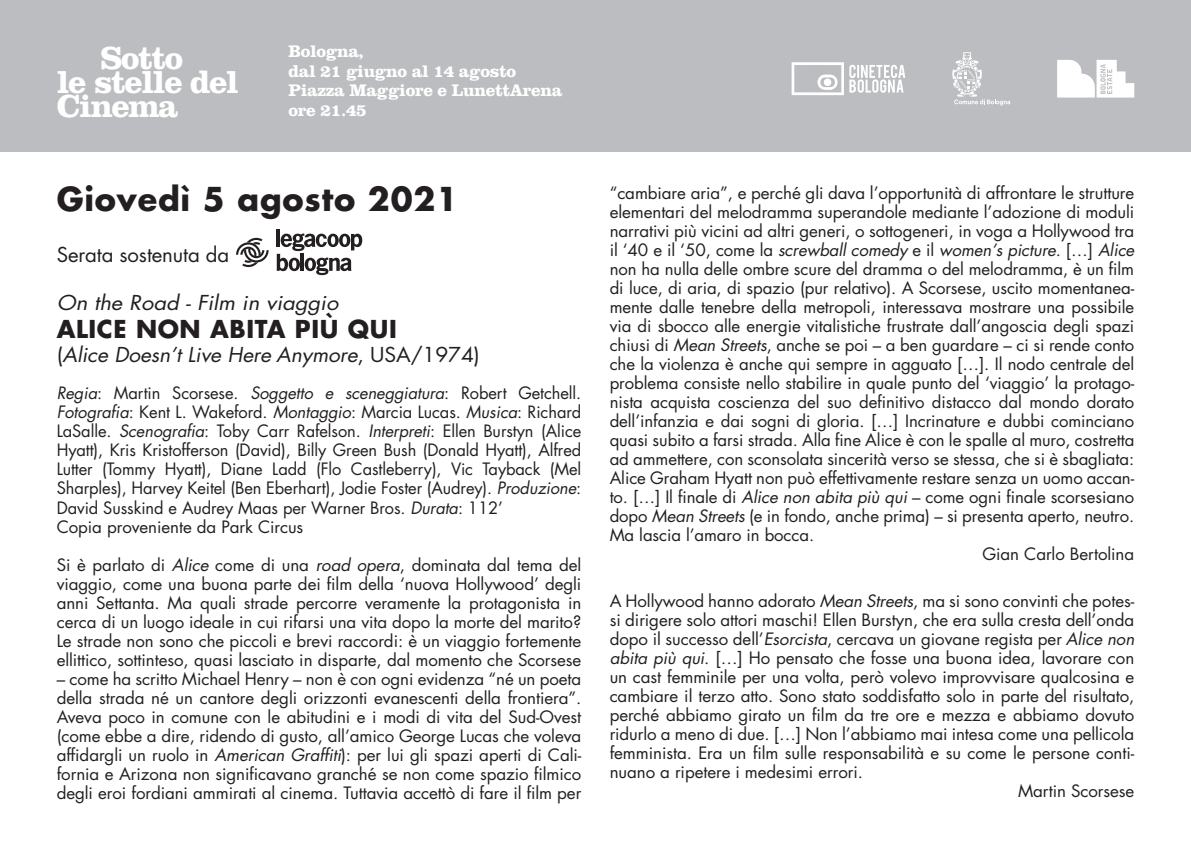
<style>
.page{position:relative;width:1191px;height:851px;background:#fff}
.page>*{position:absolute;margin:0;border:0;box-sizing:border-box;transform-origin:0 0}
.t1{font:700 33px/24px "Clarendon";letter-spacing:-.04em;color:#fff}
.t2{font:700 32px "Futura";letter-spacing:.025em;color:#231f20}
.t3{font:700 24px "Futura";letter-spacing:.025em;color:#231f20}
.t4{font:italic 20px "Futura";letter-spacing:-.005em;color:#231f20;scale:1.05 1}
.t5{font:italic 20px "Futura";letter-spacing:-.005em;color:#231f20;scale:1.1 1}
.t6{font:20px "Futura";letter-spacing:-.005em;color:#231f20}
.t7{font:700 17.4px "Clarendon";letter-spacing:-.02em;color:#fff}
.t8{font:16.6px/19px "Futura";letter-spacing:-.005em;color:#231f20;text-align:justify}
.s1{font-style:normal}
.s2{font-style:italic}
</style>
<div class="page">
<div style="left:0;top:0;width:1191px;height:152px;background:#bcbdc0"></div>
<svg style="left:791px;top:62px;width:114px;height:33px"></svg>
<svg style="left:1057px;top:60px;width:77px;height:38px"></svg>
<svg style="left:952px;top:52px;width:58px;height:53px"></svg>
<hr style="left:277px;top:230px;width:3px;height:17px;background:#231f20">
<svg style="left:277px;top:233px;width:85px;height:42px"></svg>
<svg style="left:236px;top:238px;width:33px;height:29px"></svg>
<p class="t1" style="left:100px;top:45px;width:84px">Sotto</p>
<p class="t1" style="left:57px;top:69px;width:184px">le stelle del<br>Cinema</p>
<p class="t7" style="left:288px;top:41px;width:77px">Bologna,</p>
<p class="t7" style="left:288px;top:60px;width:229px">dal 21 giugno al 14 agosto</p>
<p class="t7" style="left:288px;top:80px;width:275px">Piazza Maggiore e LunettArena</p>
<p class="t7" style="left:288px;top:99px;width:80px">ore 21.45</p>
<p class="t2" style="left:57px;top:177px;width:403px">Giovedì 5 agosto 2021</p>
<p class="t6" style="left:57px;top:240px;width:174px">Serata sostenuta da</p>
<p class="t5" style="left:57px;top:288px;width:258px">On the Road - Film in viaggio</p>
<p class="t3" style="left:57px;top:312px;width:342px">ALICE NON ABITA PIÙ QUI</p>
<p class="t4" style="left:57px;top:341px;width:404px"><span class="s1">(</span>Alice Doesn’t Live Here Anymore<span class="s1">, USA/1974)</span></p>
<p class="t8" style="left:57px;top:383px;width:526px"><span class="s2">Regia</span>: Martin Scorsese. <span class="s2">Soggetto e sceneggiatura</span>: Robert Getchell.<br><span class="s2">Fotografia</span>: Kent L. Wakeford. <span class="s2">Montaggio</span>: Marcia Lucas. <span class="s2">Musica</span>: Richard LaSalle. <span class="s2">Scenografia</span>: Toby Carr Rafelson. <span class="s2">Interpreti</span>: Ellen Burstyn (Alice Hyatt), Kris Kristofferson (David), Billy Green Bush (Donald Hyatt), Alfred Lutter (Tommy Hyatt), Diane Ladd (Flo Castleberry), Vic Tayback (Mel Sharples), Harvey Keitel (Ben Eberhart), Jodie Foster (Audrey). <span class="s2">Produzione</span>:<br>David Susskind e Audrey Maas per Warner Bros. <span class="s2">Durata</span>: 112’</p>
<p class="t8" style="left:57px;top:516px;width:248px">Copia proveniente da Park Circus</p>
<p class="t8" style="left:57px;top:554px;width:526px">Si è parlato di <span class="s2">Alice</span> come di una <span class="s2">road opera</span>, dominata dal tema del viaggio, come una buona parte dei film della ‘nuova Hollywood’ degli anni Settanta. Ma quali strade percorre veramente la protagonista in cerca di un luogo ideale in cui rifarsi una vita dopo la morte del marito?<br>Le strade non sono che piccoli e brevi raccordi: è un viaggio fortemente ellittico, sottinteso, quasi lasciato in disparte, dal momento che Scorsese</p>
<p class="t8" style="left:57px;top:668px;width:526px">– come ha scritto Michael Henry – non è con ogni evidenza “né un poeta della strada né un cantore degli orizzonti evanescenti della frontiera”.<br>Aveva poco in comune con le abitudini e i modi di vita del Sud-Ovest (come ebbe a dire, ridendo di gusto, all’amico George Lucas che voleva affidargli un ruolo in <span class="s2">American Graffiti</span>): per lui gli spazi aperti di Cali&shy;fornia e Arizona non significavano granché se non come spazio filmico degli eroi fordiani ammirati al cinema. Tuttavia accettò di fare il film per</p>
<p class="t8" style="left:609px;top:183px;width:526px">“cambiare aria”, e perché gli dava l’opportunità di affrontare le strutture elementari del melodramma superandole mediante l’adozione di moduli narrativi più vicini ad altri generi, o sottogeneri, in voga a Hollywood tra il ‘40 e il ‘50, come la <span class="s2">screwball comedy</span> e il <span class="s2">women’s picture</span>. […] <span class="s2">Alice </span>non ha nulla delle ombre scure del dramma o del melodramma, è un film di luce, di aria, di spazio (pur relativo). A Scorsese, uscito momentanea&shy;mente dalle tenebre della metropoli, interessava mostrare una possibile via di sbocco alle energie vitalistiche frustrate dall’angoscia degli spazi chiusi di <span class="s2">Mean Streets</span>, anche se poi – a ben guardare – ci si rende conto che la violenza è anche qui sempre in agguato […]. Il nodo centrale del problema consiste nello stabilire in quale punto del ‘viaggio’ la protago&shy;nista acquista coscienza del suo definitivo distacco dal mondo dorato dell’infanzia e dai sogni di gloria. […] Incrinature e dubbi cominciano quasi subito a farsi strada. Alla fine Alice è con le spalle al muro, costretta ad ammettere, con sconsolata sincerità verso se stessa, che si è sbagliata:<br>Alice Graham Hyatt non può effettivamente restare senza un uomo accan&shy;to. […] Il finale di <span class="s2">Alice non abita più qui</span> – come ogni finale scorsesiano dopo <span class="s2">Mean Streets</span> (e in fondo, anche prima) – si presenta aperto, neutro.<br>Ma lascia l’amaro in bocca.</p>
<p class="t8" style="left:982px;top:544px;width:153px">Gian Carlo Bertolina</p>
<p class="t8" style="left:609px;top:591px;width:526px">A Hollywood hanno adorato <span class="s2">Mean Streets</span>, ma si sono convinti che potes&shy;si dirigere solo attori maschi! Ellen Burstyn, che era sulla cresta dell’onda dopo il successo dell’<span class="s2">Esorcista</span>, cercava un giovane regista per <span class="s2">Alice non abita più qui</span>. […] Ho pensato che fosse una buona idea, lavorare con un cast femminile per una volta, però volevo improvvisare qualcosina e cambiare il terzo atto. Sono stato soddisfatto solo in parte del risultato, perché abbiamo girato un film da tre ore e mezza e abbiamo dovuto ridurlo a meno di due. […] Non l’abbiamo mai intesa come una pellicola femminista. Era un film sulle responsabilità e su come le persone conti&shy;nuano a ripetere i medesimi errori.</p>
<p class="t8" style="left:1018px;top:781px;width:118px">Martin Scorsese</p>
</div>
